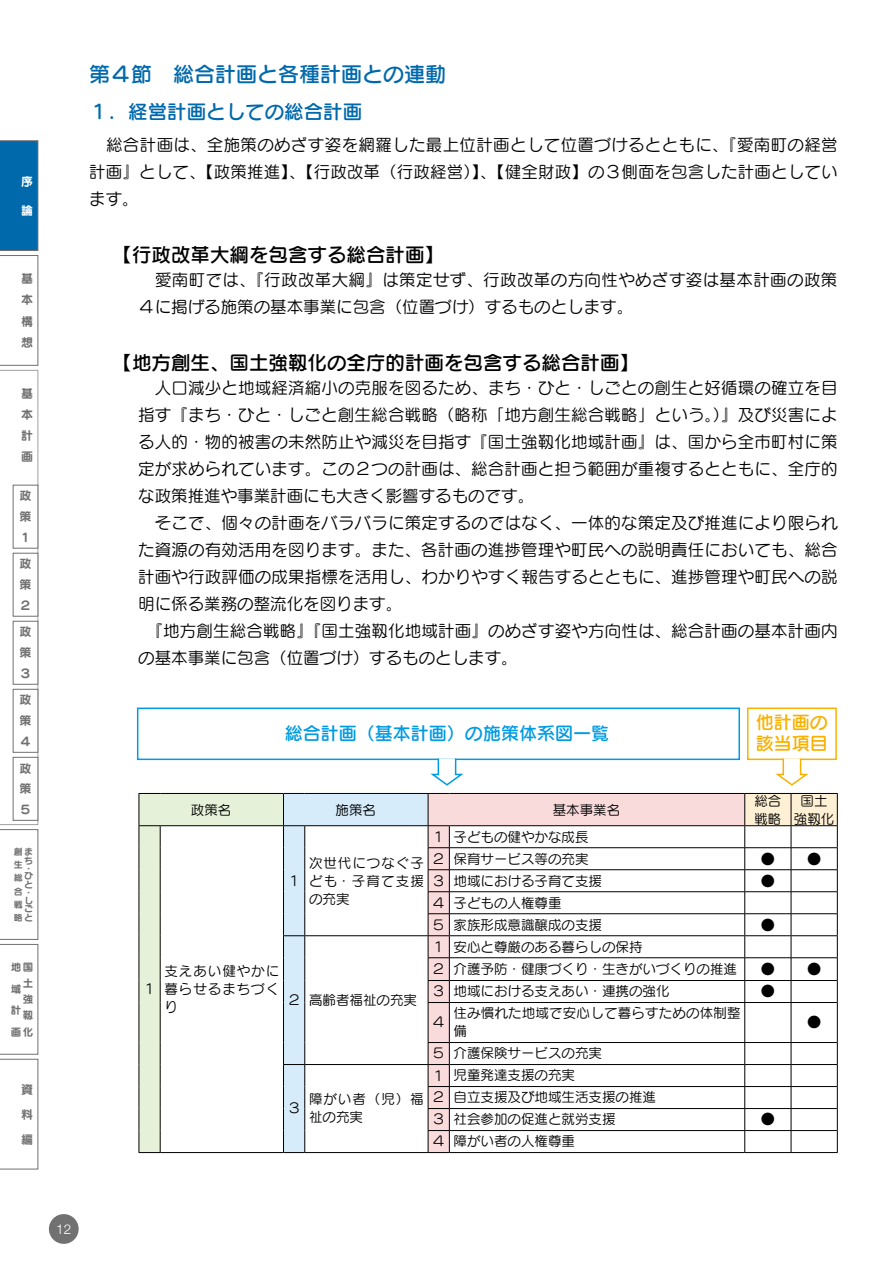
<style>
.page{position:relative;width:893px;height:1263px;background:#fff}
.page>*{position:absolute;margin:0;border:0;box-sizing:border-box;transform-origin:0 0}
.t1{font:21px "Seurat Pro DB";color:#0069ac}
.t2{font:19.5px "Seurat Pro DB";color:#000}
.t3{font:19.5px "Seurat Pro DB";color:#0069ac}
.t4{font:18px "Seurat Pro N DB";color:#009be2}
.t5{font:18px/21px "Seurat Pro N DB";color:#f8b100}
.t6{font:16.5px/27px "Seurat Pro M";letter-spacing:.01em;color:#000}
.t7{font:13.5px/18px "Seurat Pro M";color:#000}
.t8{font:13.5px/18px "Seurat Pro M";letter-spacing:.035em;color:#000}
.t9{font:300 13.5px "Helvetica Neue";color:#fff}
.t10{font:12px/21px "Seurat Pro B";color:#727171;text-align:justify}
.t11{font:12px "Seurat Pro B";color:#fff}
.t12{font:10.5px/21.5px "Seurat Pro B";color:#727171}
.t13{font:9px/13.2px "Seurat Pro B";color:#727171}
</style>
<div class="page">
<div style="left:137px;top:707px;width:603px;height:53px;border:2px solid #009be2"></div>
<div style="left:747px;top:707px;width:90px;height:53px;border:2px solid #f8b100"></div>
<svg style="left:773px;top:758px;width:38px;height:28px"></svg>
<div style="left:784px;top:758px;width:16px;height:5px;background:#fff"></div>
<svg style="left:428px;top:758px;width:38px;height:28px"></svg>
<div style="left:439px;top:758px;width:16px;height:5px;background:#fff"></div>
<svg style="left:140px;top:794px;width:143px;height:248px"></svg>
<svg style="left:284px;top:794px;width:144px;height:358px"></svg>
<svg style="left:429px;top:794px;width:315px;height:338px"></svg>
<hr style="left:283px;top:794px;width:1px;height:31px;background:#000">
<hr style="left:428px;top:794px;width:1px;height:31px;background:#000">
<hr style="left:160px;top:1002px;width:1px;height:40px;background:#000">
<hr style="left:449px;top:847px;width:296px;height:1px;background:#000">
<hr style="left:449px;top:869px;width:296px;height:1px;background:#000">
<hr style="left:449px;top:891px;width:296px;height:1px;background:#000">
<hr style="left:449px;top:913px;width:296px;height:1px;background:#000">
<hr style="left:304px;top:1002px;width:1px;height:40px;background:#000">
<hr style="left:449px;top:957px;width:296px;height:1px;background:#000">
<hr style="left:449px;top:980px;width:296px;height:1px;background:#000">
<hr style="left:428px;top:1003px;width:1px;height:39px;background:#000">
<hr style="left:449px;top:1002px;width:296px;height:1px;background:#000">
<hr style="left:449px;top:1003px;width:1px;height:39px;background:#000">
<hr style="left:745px;top:1002px;width:46px;height:1px;background:#000">
<hr style="left:744px;top:1003px;width:1px;height:39px;background:#000">
<hr style="left:791px;top:1002px;width:46px;height:1px;background:#000">
<hr style="left:791px;top:1003px;width:1px;height:39px;background:#000">
<hr style="left:449px;top:1042px;width:296px;height:1px;background:#000">
<hr style="left:745px;top:1042px;width:46px;height:1px;background:#000">
<hr style="left:791px;top:1042px;width:46px;height:1px;background:#000">
<hr style="left:449px;top:1086px;width:296px;height:1px;background:#000">
<hr style="left:745px;top:1086px;width:46px;height:1px;background:#000">
<hr style="left:791px;top:1086px;width:46px;height:1px;background:#000">
<hr style="left:449px;top:1108px;width:296px;height:1px;background:#000">
<hr style="left:745px;top:1108px;width:46px;height:1px;background:#000">
<hr style="left:791px;top:1108px;width:46px;height:1px;background:#000">
<hr style="left:449px;top:1130px;width:296px;height:1px;background:#000">
<hr style="left:745px;top:1130px;width:46px;height:1px;background:#000">
<svg style="left:744px;top:1043px;width:1px;height:109px"></svg>
<hr style="left:791px;top:1130px;width:46px;height:1px;background:#000">
<svg style="left:791px;top:1043px;width:1px;height:109px"></svg>
<hr style="left:305px;top:935px;width:123px;height:1px;background:#000">
<hr style="left:283px;top:1002px;width:1px;height:40px;background:#000">
<hr style="left:305px;top:1064px;width:123px;height:1px;background:#000">
<hr style="left:449px;top:935px;width:296px;height:1px;background:#000">
<hr style="left:449px;top:1064px;width:296px;height:1px;background:#000">
<hr style="left:745px;top:1064px;width:46px;height:1px;background:#000">
<hr style="left:791px;top:1064px;width:47px;height:1px;background:#000">
<hr style="left:160px;top:825px;width:123px;height:1px;background:#000">
<svg style="left:283px;top:825px;width:22px;height:177px;background:#c3d7e3"></svg>
<hr style="left:305px;top:825px;width:123px;height:1px;background:#000">
<svg style="left:428px;top:825px;width:22px;height:178px;background:#dcc1c1"></svg>
<hr style="left:449px;top:825px;width:296px;height:1px;background:#000">
<svg style="left:139px;top:793px;width:21px;height:1px"></svg>
<hr style="left:139px;top:794px;width:1px;height:31px;background:#000">
<hr style="left:160px;top:793px;width:123px;height:1px;background:#000">
<svg style="left:283px;top:793px;width:22px;height:1px"></svg>
<hr style="left:305px;top:793px;width:123px;height:1px;background:#000">
<svg style="left:428px;top:793px;width:21px;height:1px"></svg>
<hr style="left:449px;top:793px;width:296px;height:1px;background:#000">
<svg style="left:139px;top:825px;width:22px;height:177px;background:#d5e0ca"></svg>
<hr style="left:139px;top:1002px;width:1px;height:40px;background:#000">
<svg style="left:139px;top:1042px;width:22px;height:111px;background:#d4dfc9"></svg>
<hr style="left:160px;top:1152px;width:123px;height:1px;background:#000">
<svg style="left:744px;top:793px;width:94px;height:209px"></svg>
<hr style="left:837px;top:1002px;width:1px;height:40px;background:#000">
<svg style="left:283px;top:1042px;width:22px;height:111px;background:#c1d5e2"></svg>
<hr style="left:305px;top:1152px;width:123px;height:1px;background:#000">
<svg style="left:837px;top:1042px;width:1px;height:110px"></svg>
<svg style="left:428px;top:1042px;width:22px;height:111px;background:#dbc0c1"></svg>
<hr style="left:449px;top:1152px;width:296px;height:1px;background:#000">
<hr style="left:745px;top:1152px;width:46px;height:1px;background:#000">
<hr style="left:791px;top:1152px;width:47px;height:1px;background:#000">
<div style="left:49px;top:1214px;width:30px;height:30px;background:#727171;border-radius:50%"></div>
<svg style="left:0;top:140px;width:38px;height:1029px"></svg>
<p class="t11" style="left:21px;top:173px;width:13px">序</p>
<p class="t11" style="left:21px;top:202px;width:13px">論</p>
<p class="t10" style="left:21px;top:268px;width:13px">基本構想</p>
<p class="t10" style="left:21px;top:383px;width:13px">基本計画</p>
<p class="t10" style="left:20px;top:485px;width:13px">政策１</p>
<p class="t10" style="left:20px;top:553px;width:13px">政策２</p>
<p class="t10" style="left:20px;top:621px;width:13px">政策３</p>
<p class="t10" style="left:20px;top:689px;width:13px">政策４</p>
<p class="t10" style="left:20px;top:757px;width:13px">政策５</p>
<p class="t13" style="left:14px;top:844px;width:20px">創ま生総合戦略と</p>
<p class="t13" style="left:24px;top:856px;width:10px;line-height:7.8px">ち・ひ</p>
<p class="t13" style="left:24px;top:880px;width:10px;line-height:8.1px">と・しご</p>
<p class="t12" style="left:11px;top:956px;width:23px">地国域計画化</p>
<p class="t12" style="left:23px;top:974px;width:11px;line-height:16.2px;text-align:justify">土強靱</p>
<p class="t10" style="left:21px;top:1076px;width:13px;line-height:25.2px">資料編</p>
<p class="t1" style="left:89px;top:60px;width:358px">第４節　総合計画と各種計画との連動</p>
<p class="t3" style="left:89px;top:99px;width:274px">１．経営計画としての総合計画</p>
<p class="t6" style="left:89px;top:131px;width:750px;text-align:justify">　総合計画は、全施策のめざす姿を網羅した最上位計画として位置づけるとともに、『愛南町の経営計画』として、【政策推進】、【行政改革（行政経営）】、【健全財政】の３側面を包含した計画としています。</p>
<p class="t2" style="left:113px;top:242px;width:333px">【行政改革大綱を包含する総合計画】</p>
<p class="t6" style="left:138px;top:266px;width:701px">　愛南町では、『行政改革大綱』は策定せず、行政改革の方向性やめざす姿は基本計画の政策<br>４に掲げる施策の基本事業に包含（位置づけ）するものとします。</p>
<p class="t2" style="left:113px;top:350px;width:528px">【地方創生、国土強靱化の全庁的計画を包含する総合計画】</p>
<p class="t6" style="left:138px;top:374px;width:701px">　人口減少と地域経済縮小の克服を図るため、まち・ひと・しごとの創生と好循環の確立を目指す『まち・ひと・しごと創生総合戦略（略称「地方創生総合戦略」という。）』及び災害による人的・物的被害の未然防止や減災を目指す『国土強靱化地域計画』は、国から全市町村に策定が求められています。この２つの計画は、総合計画と担う範囲が重複するとともに、全庁的な政策推進や事業計画にも大きく影響するものです。<br>　そこで、個々の計画をバラバラに策定するのではなく、一体的な策定及び推進により限られた資源の有効活用を図ります。また、各計画の進捗管理や町民への説明責任においても、総合計画や行政評価の成果指標を活用し、わかりやすく報告するとともに、進捗管理や町民への説明に係る業務の整流化を図ります。<br>　『地方創生総合戦略』『国土強靱化地域計画』のめざす姿や方向性は、総合計画の基本計画内の基本事業に包含（位置づけ）するものとします。</p>
<p class="t4" style="left:285px;top:721px;width:325px">総合計画（基本計画）の施策体系図一覧</p>
<p class="t5" style="left:756px;top:711px;width:73px">他計画の該当項目</p>
<p class="t7" style="left:191px;top:800px;width:42px">政策名</p>
<p class="t7" style="left:336px;top:800px;width:42px">施策名</p>
<p class="t7" style="left:553px;top:800px;width:69px">基本事業名</p>
<p class="t7" style="left:754px;top:791px;width:28px">総合戦略</p>
<p class="t7" style="left:794px;top:791px;width:42px;text-align:center">国土強靱化</p>
<p class="t7" style="left:143px;top:980px;width:15px">１</p>
<p class="t7" style="left:164px;top:962px;width:116px;text-align:justify">支えあい健やかに暮らせるまちづくり</p>
<p class="t7" style="left:287px;top:871px;width:15px">１</p>
<p class="t7" style="left:309px;top:853px;width:116px;text-align:justify">次世代につなぐ子ども・子育て支援の充実</p>
<p class="t7" style="left:287px;top:991px;width:131px">２高齢者福祉の充実</p>
<p class="t7" style="left:287px;top:1099px;width:15px">３</p>
<p class="t8" style="left:309px;top:1090px;width:116px">障がい者（児）福祉の充実</p>
<p class="t7" style="left:432px;top:825px;width:158px;line-height:22px">１ 子どもの健やかな成長<br>２ 保育サービス等の充実</p>
<p class="t7" style="left:761px;top:849px;width:15px">●</p>
<p class="t7" style="left:807px;top:849px;width:15px">●</p>
<p class="t7" style="left:432px;top:871px;width:172px">３ 地域における子育て支援</p>
<p class="t7" style="left:761px;top:871px;width:15px">●</p>
<p class="t7" style="left:432px;top:891px;width:172px;line-height:22px">４ 子どもの人権尊重<br>５ 家族形成意識醸成の支援</p>
<p class="t7" style="left:761px;top:915px;width:15px">●</p>
<p class="t7" style="left:432px;top:935px;width:307px;line-height:22.4px">１ 安心と尊厳のある暮らしの保持<br>２ 介護予防・健康づくり・生きがいづくりの推進</p>
<p class="t7" style="left:761px;top:959px;width:15px">●</p>
<p class="t7" style="left:807px;top:959px;width:15px">●</p>
<p class="t7" style="left:432px;top:982px;width:239px">３ 地域における支えあい・連携の強化</p>
<p class="t7" style="left:761px;top:982px;width:15px">●</p>
<p class="t7" style="left:432px;top:1013px;width:15px">４</p>
<p class="t7" style="left:454px;top:1004px;width:288px">住み慣れた地域で安心して暮らすための体制整備</p>
<p class="t7" style="left:807px;top:1013px;width:15px">●</p>
<p class="t7" style="left:432px;top:1044px;width:172px">５ 介護保険サービスの充実</p>
<p class="t7" style="left:432px;top:1064px;width:226px;line-height:22px">１ 児童発達支援の充実<br>２ 自立支援及び地域生活支援の推進<br>３ 社会参加の促進と就労支援</p>
<p class="t7" style="left:432px;top:1132px;width:145px">４ 障がい者の人権尊重</p>
<p class="t7" style="left:761px;top:1110px;width:15px">●</p>
<p class="t9" style="left:56px;top:1218px;width:17px">12</p>
</div>
